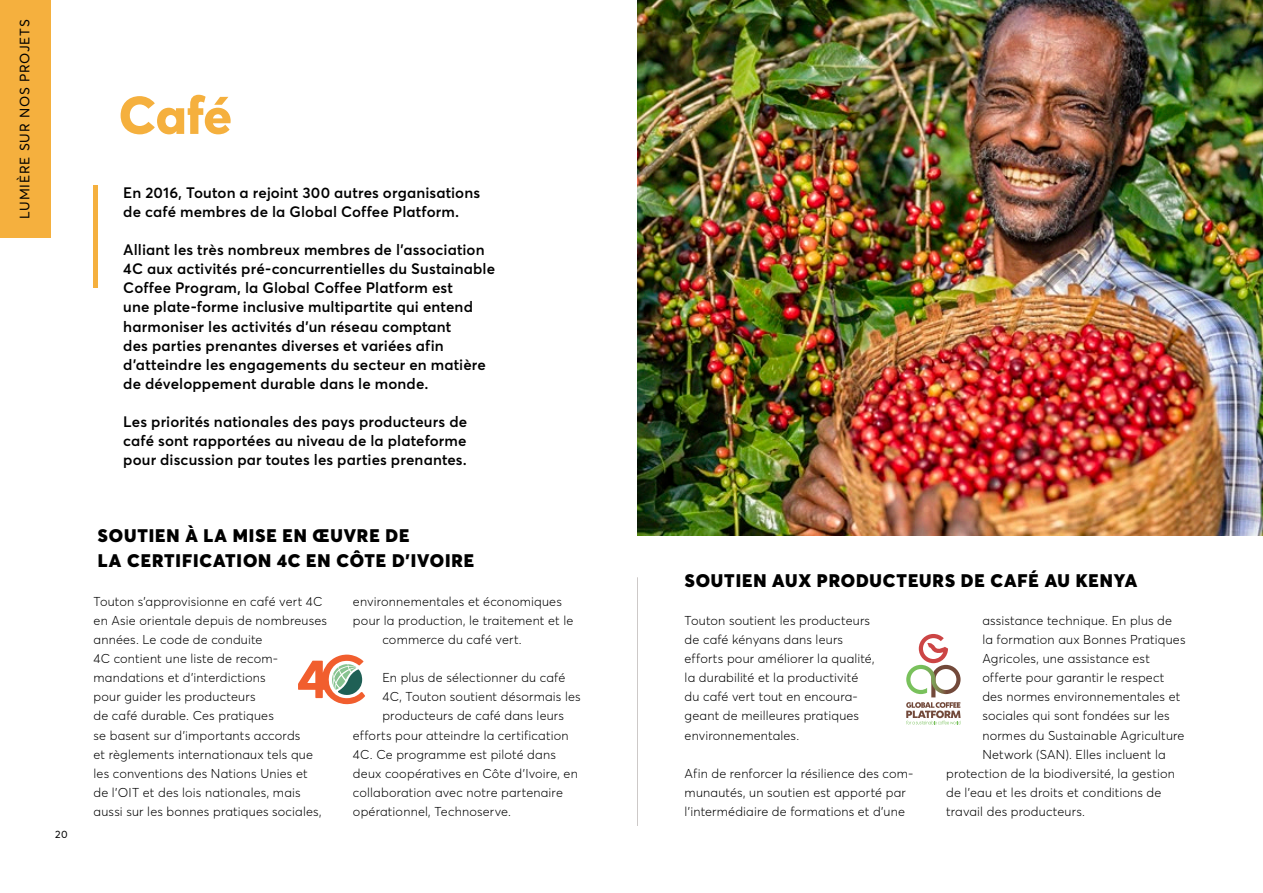
<style>
.page{position:relative;width:1263px;height:893px;background:#fff}
.page>*{position:absolute;margin:0;border:0;box-sizing:border-box;transform-origin:0 0}
.t1{font:800 52.5px "Averta";color:#f5b03e}
.t2{font:900 18px/25.5px "Averta";letter-spacing:.05em;color:#000}
.t3{font:600 15px/19.2px "Averta";letter-spacing:.01em;color:#000}
.t4{font:13.5px "Averta";letter-spacing:.06em;color:#000}
.t5{font:300 12.75px/19.2px "Averta";letter-spacing:.015em;color:#000}
.t6{font:10.5px "Averta";color:#000}
</style>
<div class="page">
<img style="left:638px;top:0;width:625px;height:536px">
<hr style="left:94px;top:186px;width:4px;height:102px;background:#f5b03e">
<div style="left:0;top:0;width:51px;height:238px;background:#f5b03e"></div>
<svg style="left:906px;top:634px;width:54px;height:90px"></svg>
<svg style="left:298px;top:654px;width:67px;height:50px"></svg>
<hr style="left:637px;top:577px;width:1px;height:249px;background:#cdc9c8">
<p class="t4" style="left:16px;top:219px;width:201px;rotate:-90deg">LUMIÈRE SUR NOS PROJETS</p>
<p class="t6" style="left:55px;top:827px;width:14px">20</p>
<h1 class="t1" style="left:119px;top:82px;width:115px">Café</h1>
<p class="t3" style="left:123px;top:183px;width:358px">En 2016, Touton a rejoint 300 autres organisations de café membres de la Global Coffee Platform.</p>
<p class="t3" style="left:123px;top:240px;width:373px">Alliant les très nombreux membres de l’association 4C aux activités pré-concurrentielles du Sustainable Coffee Program, la Global Coffee Platform est<br>une plate-forme inclusive multipartite qui entend harmoniser les activités d’un réseau comptant<br>des parties prenantes diverses et variées afin d’atteindre les engagements du secteur en matière de développement durable dans le monde.</p>
<p class="t3" style="left:123px;top:412px;width:345px;text-align:justify">Les priorités nationales des pays producteurs de café sont rapportées au niveau de la plateforme pour discussion par toutes les parties prenantes.</p>
<h2 class="t2" style="left:98px;top:522px;width:378px">SOUTIEN À LA MISE EN ŒUVRE DE<br>LA CERTIFICATION 4C EN CÔTE D’IVOIRE</h2>
<p class="t5" style="left:94px;top:591px;width:235px">Touton s’approvisionne en café vert 4C en Asie orientale depuis de nombreuses années. Le code de conduite<br>4C contient une liste de recom&shy;mandations et d’interdictions<br>pour guider les producteurs<br>de café durable. Ces pratiques<br>se basent sur d’importants accords<br>et règlements internationaux tels que les conventions des Nations Unies et<br>de l’OIT et des lois nationales, mais aussi sur les bonnes pratiques sociales,</p>
<p class="t5" style="left:353px;top:591px;width:210px">environnementales et économiques</p>
<p class="t5" style="left:353px;top:611px;width:222px">pour la production, le traitement et le</p>
<p class="t5" style="left:382px;top:630px;width:141px">commerce du café vert.</p>
<p class="t5" style="left:382px;top:668px;width:184px">En plus de sélectionner du café</p>
<p class="t5" style="left:382px;top:687px;width:200px">4C, Touton soutient désormais les</p>
<p class="t5" style="left:382px;top:706px;width:183px">producteurs de café dans leurs</p>
<p class="t5" style="left:353px;top:725px;width:217px">efforts pour atteindre la certification</p>
<p class="t5" style="left:353px;top:744px;width:204px">4C. Ce programme est piloté dans</p>
<p class="t5" style="left:353px;top:764px;width:226px">deux coopératives en Côte d’Ivoire, en</p>
<p class="t5" style="left:353px;top:783px;width:211px">collaboration avec notre partenaire</p>
<p class="t5" style="left:353px;top:802px;width:160px">opérationnel, Technoserve.</p>
<h2 class="t2" style="left:685px;top:567px;width:454px">SOUTIEN AUX PRODUCTEURS DE CAFÉ AU KENYA</h2>
<p class="t5" style="left:685px;top:611px;width:191px">Touton soutient les producteurs de café kényans dans leurs efforts pour améliorer la qualité, la durabilité et la productivité du café vert tout en encoura&shy;geant de meilleures pratiques environnementales.</p>
<p class="t5" style="left:685px;top:764px;width:230px">Afin de renforcer la résilience des com&shy;munautés, un soutien est apporté par l’intermédiaire de formations et d’une</p>
<p class="t5" style="left:982px;top:611px;width:191px">assistance technique. En plus de</p>
<p class="t5" style="left:982px;top:630px;width:205px">la formation aux Bonnes Pratiques</p>
<p class="t5" style="left:982px;top:649px;width:169px">Agricoles, une assistance est</p>
<p class="t5" style="left:982px;top:668px;width:184px">offerte pour garantir le respect</p>
<p class="t5" style="left:982px;top:687px;width:200px">des normes environnementales et</p>
<p class="t5" style="left:982px;top:706px;width:189px">sociales qui sont fondées sur les</p>
<p class="t5" style="left:982px;top:725px;width:204px">normes du Sustainable Agriculture</p>
<p class="t5" style="left:982px;top:744px;width:185px">Network (SAN). Elles incluent la</p>
<p class="t5" style="left:946px;top:764px;width:230px">protection de la biodiversité, la gestion</p>
<p class="t5" style="left:946px;top:783px;width:217px">de l’eau et les droits et conditions de</p>
<p class="t5" style="left:946px;top:802px;width:140px">travail des producteurs.</p>
</div>
